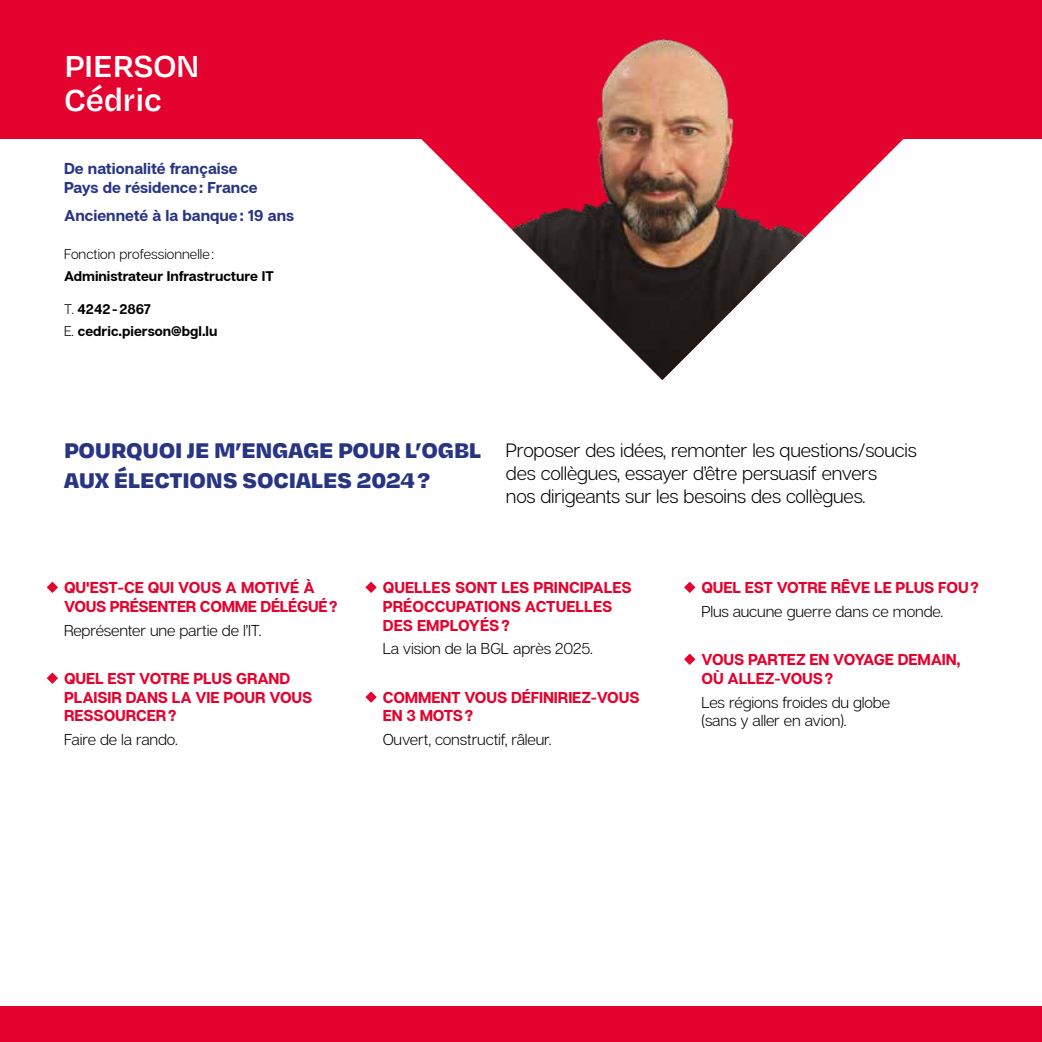
<style>
.page{position:relative;width:1042px;height:1042px;background:#fff}
.page>*{position:absolute;margin:0;border:0;box-sizing:border-box;transform-origin:0 0}
.t1{font:600 35px/33.2px "Degular Text";letter-spacing:-.02em;color:#fff}
.t2{font:900 24.5px/29.8px "Degular Text";letter-spacing:-.01em;color:#283583}
.t3{font:300 19.25px/23.1px "Articulat C Fv 2";letter-spacing:-.01em;color:#000}
.t4{font:700 15.75px/18.9px "Articulat C Fv 2";letter-spacing:-.01em;color:#e4032e}
.t5{font:300 15.75px/18.9px "Articulat C Fv 2";letter-spacing:-.01em;color:#000}
.t6{font:700 15.75px/18.9px "Articulat C Fv 2";color:#283583}
.t7{font:700 14px/21.7px "Articulat C Fv 2";color:#000}
.t8{font:300 14px "Articulat C Fv 2";color:#000}
.s1{font-weight:300}
</style>
<div class="page">
<div style="left:0;top:1006px;width:1042px;height:36px;background:#e4032e"></div>
<div style="left:0;top:0;width:1042px;height:139px;background:#e4032e"></div>
<svg style="left:47px;top:582px;width:11px;height:11px"></svg>
<svg style="left:365px;top:582px;width:12px;height:11px"></svg>
<svg style="left:421px;top:139px;width:483px;height:47px"></svg>
<img style="left:468px;top:39px;width:418px;height:341px">
<svg style="left:684px;top:582px;width:11px;height:11px"></svg>
<svg style="left:47px;top:672px;width:11px;height:12px"></svg>
<svg style="left:365px;top:691px;width:12px;height:12px"></svg>
<svg style="left:684px;top:653px;width:11px;height:12px"></svg>
<h1 class="t1" style="left:64px;top:48px;width:138px">PIERSON<br>Cédric</h1>
<p class="t6" style="left:64px;top:160px;width:195px">De nationalité française<br>Pays de résidence: France</p>
<p class="t6" style="left:64px;top:207px;width:232px">Ancienneté à la banque: 19 ans</p>
<p class="t8" style="left:64px;top:246px;width:151px">Fonction professionnelle:</p>
<p class="t7" style="left:64px;top:266px;width:211px">Administrateur Infrastructure IT</p>
<p class="t7" style="left:64px;top:299px;width:155px"><span class="s1">T.</span> 4242-2867<br><span class="s1">E.</span> cedric.pierson@bgl.lu</p>
<h2 class="t2" style="left:64px;top:434px;width:419px">POURQUOI JE M’ENGAGE POUR L’OGBL<br>AUX ÉLECTIONS SOCIALES 2024?</h2>
<p class="t3" style="left:506px;top:439px;width:412px">Proposer des idées, remonter les questions/soucis des collègues, essayer d’être persuasif envers<br>nos dirigeants sur les besoins des collègues.</p>
<p class="t4" style="left:64px;top:579px;width:275px">QU'EST-CE QUI VOUS A MOTIVÉ À<br>VOUS PRÉSENTER COMME DÉLÉGUÉ?</p>
<p class="t5" style="left:64px;top:621px;width:199px">Représenter une partie de l’IT.</p>
<p class="t4" style="left:64px;top:669px;width:250px">QUEL EST VOTRE PLUS GRAND<br>PLAISIR DANS LA VIE POUR VOUS<br>RESSOURCER?</p>
<p class="t5" style="left:64px;top:730px;width:115px">Faire de la rando.</p>
<p class="t4" style="left:383px;top:579px;width:250px">QUELLES SONT LES PRINCIPALES<br>PRÉOCCUPATIONS ACTUELLES<br>DES EMPLOYÉS?</p>
<p class="t5" style="left:383px;top:640px;width:212px">La vision de la BGL après 2025.</p>
<p class="t4" style="left:383px;top:688px;width:258px">COMMENT VOUS DÉFINIRIEZ-VOUS<br>EN 3 MOTS?</p>
<p class="t5" style="left:383px;top:730px;width:170px">Ouvert, constructif, râleur.</p>
<p class="t4" style="left:701px;top:579px;width:279px">QUEL EST VOTRE RÊVE LE PLUS FOU?</p>
<p class="t5" style="left:701px;top:602px;width:243px">Plus aucune guerre dans ce monde.</p>
<p class="t4" style="left:701px;top:651px;width:261px">VOUS PARTEZ EN VOYAGE DEMAIN,<br>OÙ ALLEZ-VOUS?</p>
<p class="t5" style="left:701px;top:693px;width:190px">Les régions froides du globe (sans y aller en avion).</p>
</div>
